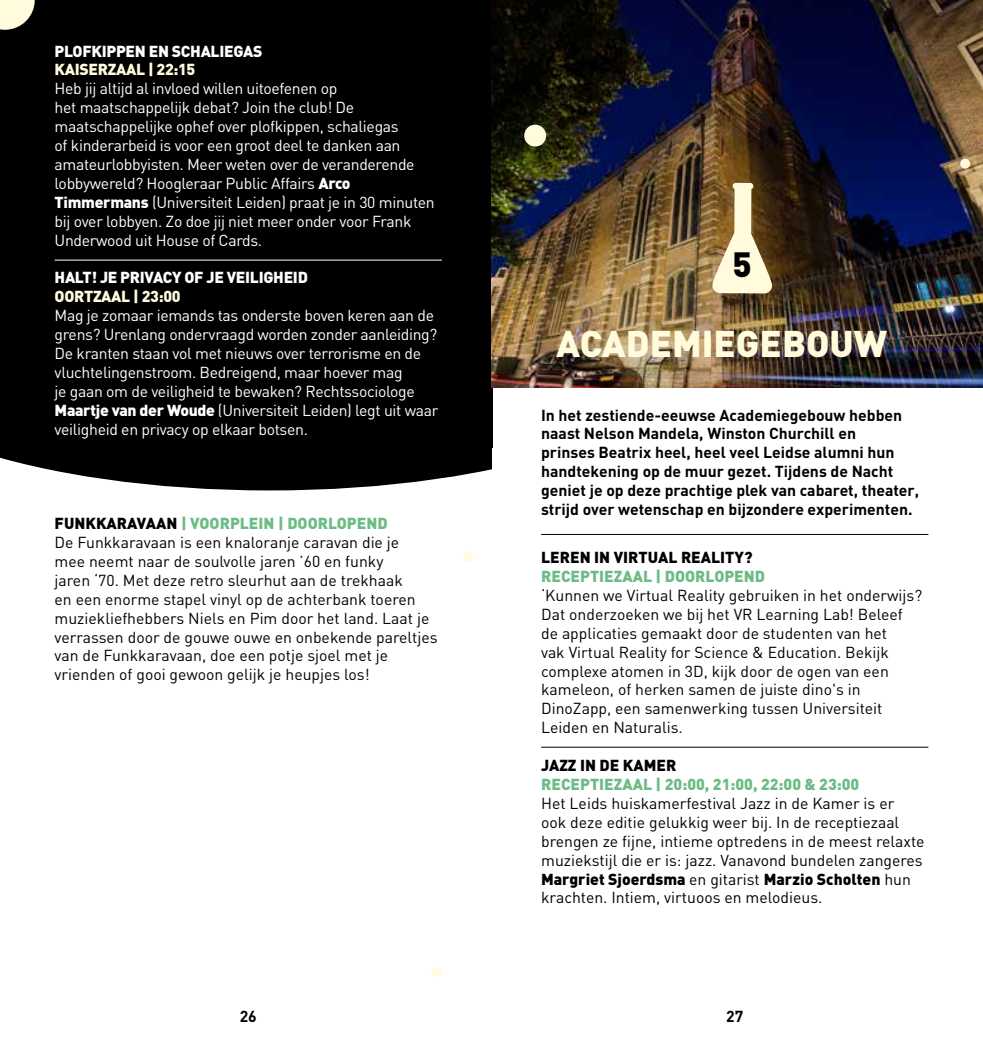
<style>
.page{position:relative;width:983px;height:1042px;background:#fff}
.page>*{position:absolute;margin:0;border:0;box-sizing:border-box;transform-origin:0 0}
.t1{font:900 36.75px "DIN";color:#fffbdc}
.t2{font:900 34.65px "DIN";color:#000}
.t3{font:15.75px/18.9px "DIN";color:#000}
.t4{font:15.75px/18.9px "DIN";letter-spacing:-.02em;color:#fff}
.t5{font:700 15.75px/18.9px "DIN";color:#000}
.t6{font:900 15.75px "DIN";color:#6cbb85}
.t7{font:900 15.75px "DIN";letter-spacing:-.02em;color:#fff}
.t8{font:900 15.75px "DIN";color:#000}
.t9{font:900 15.75px "DIN";letter-spacing:-.02em;color:#fffbdc}
.s1{font-weight:900}
.s2{font-weight:900;color:#6cbb85}
</style>
<div class="page">
<svg style="left:0;top:447px;width:492px;height:43px;fill:#000"></svg>
<div style="left:0;top:0;width:492px;height:447px;background:#000"></div>
<svg style="left:0;top:0;width:35px;height:30px"></svg>
<div style="left:463px;top:552px;width:9px;height:10px;background:#fffbdc;border-radius:50%"></div>
<div style="left:432px;top:967px;width:9px;height:10px;background:#fffbdc;border-radius:50%"></div>
<hr style="left:55px;top:260px;width:386px;height:1px;background:#fff">
<img style="left:491px;top:0;width:491px;height:387px">
<hr style="left:541px;top:747px;width:387px;height:1px;background:#000">
<hr style="left:541px;top:534px;width:387px;height:1px;background:#000">
<div style="left:524px;top:125px;width:22px;height:22px;background:#fffbdc;border-radius:50%"></div>
<svg style="left:959px;top:159px;width:10px;height:10px"></svg>
<svg style="left:711px;top:183px;width:61px;height:110px;background:#b7a57f"></svg>
<p class="t7" style="left:55px;top:40px;width:209px">PLOFKIPPEN EN SCHALIEGAS</p>
<p class="t9" style="left:55px;top:59px;width:142px">KAISERZAAL | 22:15</p>
<p class="t4" style="left:55px;top:79px;width:381px">Heb jij altijd al invloed willen uitoefenen op<br>het maatschappelijk debat? Join the club! De maatschappelijke ophef over plofkippen, schaliegas<br>of kinderarbeid is voor een groot deel te danken aan amateurlobbyisten. Meer weten over de veranderende lobbywereld? Hoogleraar Public Affairs <span class="s1">Arco Timmermans</span> (Universiteit Leiden) praat je in 30 minuten bij over lobbyen. Zo doe jij niet meer onder voor Frank Underwood uit House of Cards.</p>
<p class="t7" style="left:55px;top:267px;width:255px">HALT! JE PRIVACY OF JE VEILIGHEID</p>
<p class="t9" style="left:55px;top:286px;width:127px">OORTZAAL | 23:00</p>
<p class="t4" style="left:55px;top:306px;width:385px">Mag je zomaar iemands tas onderste boven keren aan de grens? Urenlang ondervraagd worden zonder aanleiding?<br>De kranten staan vol met nieuws over terrorisme en de vluchtelingenstroom. Bedreigend, maar hoever mag<br>je gaan om de veiligheid te bewaken? Rechtssociologe <span class="s1">Maartje van der Woude</span> (Universiteit Leiden) legt uit waar veiligheid en privacy op elkaar botsen.</p>
<p class="t3" style="left:55px;top:514px;width:384px"><span class="s1">FUNKKARAVAAN</span> <span class="s2">| VOORPLEIN | DOORLOPEND<br></span>De Funkkaravaan is een knaloranje caravan die je<br>mee neemt naar de soulvolle jaren ’60 en funky<br>jaren ‘70. Met deze retro sleurhut aan de trekhaak<br>en een enorme stapel vinyl op de achterbank toeren muziekliefhebbers Niels en Pim door het land. Laat je verrassen door de gouwe ouwe en onbekende pareltjes van de Funkkaravaan, doe een potje sjoel met je vrienden of gooi gewoon gelijk je heupjes los!</p>
<h2 class="t2" style="left:732px;top:241px;width:21px">5</h2>
<h1 class="t1" style="left:556px;top:319px;width:332px">ACADEMIEGEBOUW</h1>
<p class="t5" style="left:541px;top:405px;width:379px">In het zestiende-eeuwse Academiegebouw hebben naast Nelson Mandela, Winston Churchill en<br>prinses Beatrix heel, heel veel Leidse alumni hun handtekening op de muur gezet. Tijdens de Nacht geniet je op deze prachtige plek van cabaret, theater, strijd over wetenschap en bijzondere experimenten.</p>
<p class="t8" style="left:541px;top:547px;width:213px">LEREN IN VIRTUAL REALITY?</p>
<p class="t6" style="left:541px;top:566px;width:225px">RECEPTIEZAAL | DOORLOPEND</p>
<p class="t3" style="left:541px;top:585px;width:382px">‘Kunnen we Virtual Reality gebruiken in het onderwijs?<br>Dat onderzoeken we bij het VR Learning Lab! Beleef de applicaties gemaakt door de studenten van het<br>vak Virtual Reality for Science &amp; Education. Bekijk complexe atomen in 3D, kijk door de ogen van een kameleon, of herken samen de juiste dino's in DinoZapp, een samenwerking tussen Universiteit Leiden en Naturalis.</p>
<p class="t8" style="left:541px;top:755px;width:137px">JAZZ IN DE KAMER</p>
<p class="t6" style="left:541px;top:774px;width:319px">RECEPTIEZAAL | 20:00, 21:00, 22:00 &amp; 23:00</p>
<p class="t3" style="left:541px;top:793px;width:385px">Het Leids huiskamerfestival Jazz in de Kamer is er<br>ook deze editie gelukkig weer bij. In de receptiezaal brengen ze fijne, intieme optredens in de meest relaxte muziekstijl die er is: jazz. Vanavond bundelen zangeres <span class="s1">Margriet Sjoerdsma</span> en gitarist <span class="s1">Marzio Scholten</span> hun krachten. Intiem, virtuoos en melodieus.</p>
<p class="t5" style="left:239px;top:1006px;width:19px">26</p>
<p class="t5" style="left:726px;top:1006px;width:19px">27</p>
</div>
